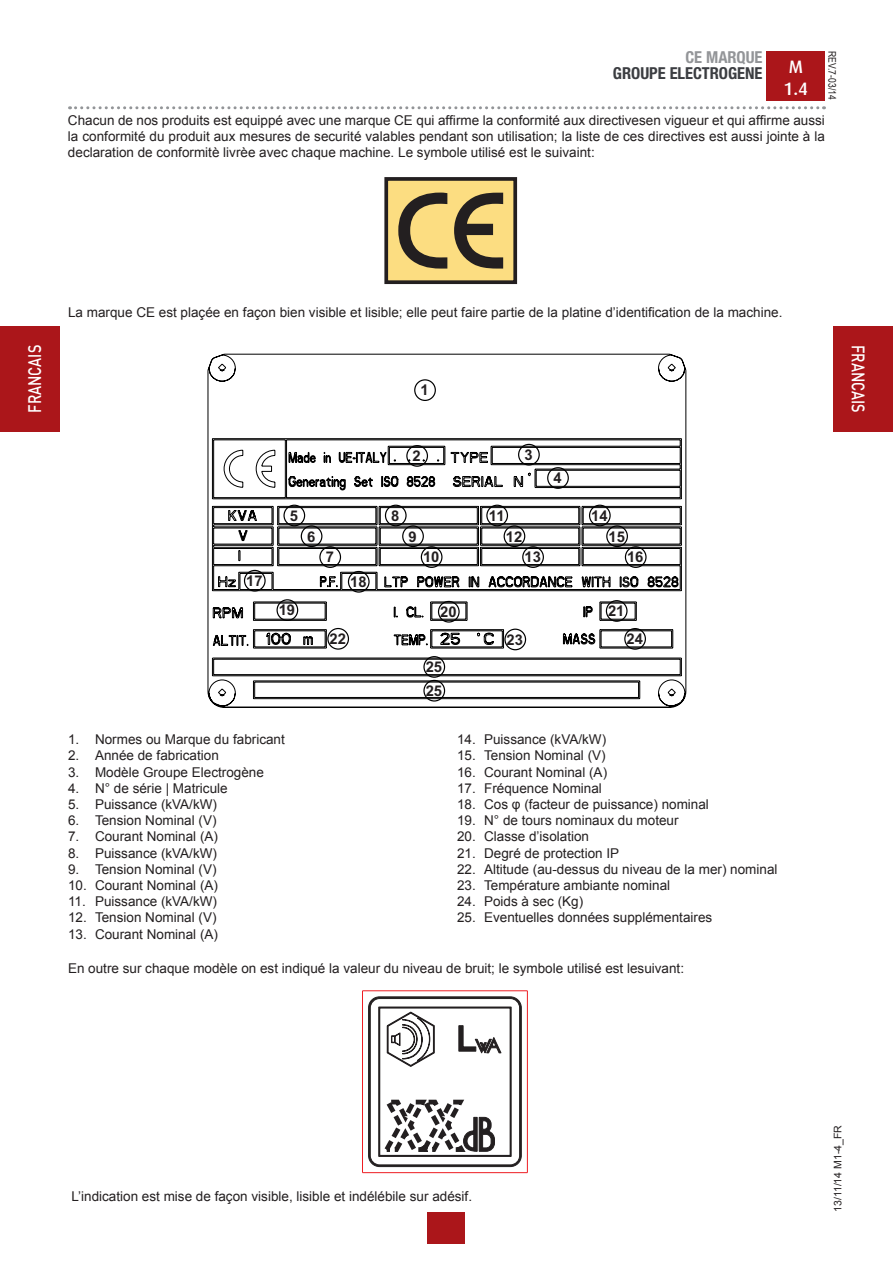
<style>
.page{position:relative;width:893px;height:1263px;background:#fff}
.page>*{position:absolute;margin:0;border:0;box-sizing:border-box;transform-origin:0 0}
.t1{font:500 18px "DIN Pro";color:#fff;scale:.8 1}
.t2{font:500 18px/21.6px "Dax";color:#fff}
.t3{font:700 condensed 16.5px "Helvetica Neue LTW1 G";color:#3b3d41}
.t4{font:700 condensed 16.5px "Helvetica Neue LTW1 G";color:#939598}
.t5{font:700 14.85px/23.9px "Arial";color:#231f20}
.t6{font:13.5px/16.2px "Arial";color:#231f20;text-align:justify}
.t7{font:10.5px "Arial";color:#231f20}
.t8{font:10.5px "Arial Narrow";color:#231f20}
</style>
<div class="page">
<div style="left:767px;top:51px;width:58px;height:50px;background:#ab161a"></div>
<svg style="left:70px;top:106px;width:754px;height:3px"></svg>
<div style="left:428px;top:1212px;width:37px;height:31px;background:#ab161a"></div>
<div style="left:0;top:326px;width:60px;height:106px;background:#ab161a"></div>
<div style="left:833px;top:326px;width:60px;height:106px;background:#ab161a"></div>
<svg style="left:208px;top:354px;width:478px;height:354px"></svg>
<div style="left:414px;top:379px;width:22px;height:22px;border:1px solid #000;border-radius:50%"></div>
<div style="left:406px;top:445px;width:22px;height:22px;border:1px solid #000;border-radius:50%"></div>
<div style="left:244px;top:570px;width:22px;height:22px;border:1px solid #000;border-radius:50%"></div>
<div style="left:276px;top:599px;width:22px;height:22px;border:1px solid #000;border-radius:50%"></div>
<div style="left:438px;top:601px;width:22px;height:22px;border:1px solid #000;border-radius:50%"></div>
<div style="left:606px;top:600px;width:22px;height:22px;border:1px solid #000;border-radius:50%"></div>
<div style="left:327px;top:628px;width:22px;height:22px;border:1px solid #000;border-radius:50%"></div>
<div style="left:504px;top:629px;width:22px;height:21px;border:1px solid #000;border-radius:50%"></div>
<div style="left:624px;top:628px;width:22px;height:22px;border:1px solid #000;border-radius:50%"></div>
<div style="left:423px;top:656px;width:22px;height:22px;border:1px solid #000;border-radius:50%"></div>
<div style="left:423px;top:680px;width:22px;height:22px;border:1px solid #000;border-radius:50%"></div>
<div style="left:348px;top:571px;width:22px;height:22px;border:1px solid #000;border-radius:50%"></div>
<div style="left:518px;top:444px;width:22px;height:22px;border:1px solid #000;border-radius:50%"></div>
<div style="left:547px;top:467px;width:22px;height:22px;border:1px solid #000;border-radius:50%"></div>
<div style="left:283px;top:505px;width:22px;height:21px;border:1px solid #000;border-radius:50%"></div>
<div style="left:301px;top:525px;width:21px;height:22px;border:1px solid #000;border-radius:50%"></div>
<div style="left:319px;top:546px;width:22px;height:22px;border:1px solid #000;border-radius:50%"></div>
<div style="left:385px;top:505px;width:22px;height:21px;border:1px solid #000;border-radius:50%"></div>
<div style="left:402px;top:525px;width:22px;height:22px;border:1px solid #000;border-radius:50%"></div>
<div style="left:421px;top:546px;width:21px;height:22px;border:1px solid #000;border-radius:50%"></div>
<div style="left:486px;top:505px;width:22px;height:21px;border:1px solid #000;border-radius:50%"></div>
<div style="left:504px;top:525px;width:21px;height:22px;border:1px solid #000;border-radius:50%"></div>
<div style="left:522px;top:546px;width:22px;height:22px;border:1px solid #000;border-radius:50%"></div>
<div style="left:589px;top:505px;width:22px;height:21px;border:1px solid #000;border-radius:50%"></div>
<div style="left:606px;top:525px;width:22px;height:22px;border:1px solid #000;border-radius:50%"></div>
<div style="left:625px;top:546px;width:22px;height:22px;border:1px solid #000;border-radius:50%"></div>
<div style="left:386px;top:179px;width:129px;height:103px;background:#fcdd81"></div>
<div style="left:384px;top:177px;width:133px;height:107px;border:4px solid #231f20"></div>
<svg style="left:398px;top:192px;width:106px;height:77px"></svg>
<hr style="left:362px;top:991px;width:1px;height:182px;background:#ee1d23">
<hr style="left:527px;top:991px;width:1px;height:182px;background:#ee1d23">
<hr style="left:362px;top:1172px;width:165px;height:1px;background:#ee1d23">
<hr style="left:362px;top:990px;width:165px;height:1px;background:#ee1d23">
<svg style="left:368px;top:996px;width:154px;height:171px"></svg>
<p class="t4" style="left:685px;top:47px;width:79px">CE MARQUE</p>
<p class="t3" style="left:613px;top:64px;width:151px">GROUPE ELECTROGENE</p>
<h1 class="t2" style="left:784px;top:56px;width:26px">M<br>1.4</h1>
<p class="t8" style="left:840px;top:51px;width:50px;rotate:90deg">REV.7-03/14</p>
<p class="t6" style="left:68px;top:112px;width:758px">Chacun de nos produits est equippé avec une marque CE qui affirme la conformité aux directivesen vigueur et qui affirme aussi la conformité du produit aux mesures de securité valables pendant son utilisation; la liste de ces directives est aussi jointe à la declaration de conformitè livrèe avec chaque machine. Le symbole utilisé est le suivaint:</p>
<p class="t6" style="left:68px;top:304px;width:716px">La marque CE est plaçée en façon bien visible et lisible; elle peut faire partie de la platine d’identification de la machine.</p>
<h1 class="t1" style="left:22px;top:413px;width:86px;rotate:-90deg">FRANCAIS</h1>
<h1 class="t1" style="left:871px;top:345px;width:86px;rotate:90deg">FRANCAIS</h1>
<p class="t5" style="left:420px;top:379px;width:10px">1</p>
<p class="t5" style="left:246px;top:569px;width:18px">17</p>
<p class="t5" style="left:290px;top:504px;width:10px">5</p>
<p class="t5" style="left:307px;top:525px;width:10px">6</p>
<p class="t5" style="left:326px;top:546px;width:10px">7</p>
<p class="t5" style="left:350px;top:570px;width:18px">18</p>
<p class="t5" style="left:413px;top:444px;width:10px">2</p>
<p class="t5" style="left:391px;top:504px;width:10px">8</p>
<p class="t5" style="left:408px;top:525px;width:10px">9</p>
<p class="t5" style="left:423px;top:546px;width:18px">10</p>
<p class="t5" style="left:524px;top:443px;width:10px">3</p>
<p class="t5" style="left:553px;top:467px;width:10px">4</p>
<p class="t5" style="left:489px;top:504px;width:17px">11</p>
<p class="t5" style="left:591px;top:504px;width:18px">14</p>
<p class="t5" style="left:506px;top:525px;width:18px">12</p>
<p class="t5" style="left:608px;top:525px;width:18px">15</p>
<p class="t5" style="left:524px;top:546px;width:18px">13</p>
<p class="t5" style="left:627px;top:546px;width:18px">16</p>
<p class="t5" style="left:279px;top:599px;width:18px">19</p>
<p class="t5" style="left:440px;top:600px;width:18px">20</p>
<p class="t5" style="left:608px;top:599px;width:18px">21</p>
<p class="t5" style="left:330px;top:627px;width:18px">22</p>
<p class="t5" style="left:507px;top:628px;width:18px">23</p>
<p class="t5" style="left:626px;top:627px;width:18px">24</p>
<p class="t5" style="left:426px;top:655px;width:18px">25<br>25</p>
<p class="t6" style="left:68px;top:731px;width:218px">1. Normes ou Marque du fabricant</p>
<p class="t6" style="left:68px;top:748px;width:152px">2. Année de fabrication</p>
<p class="t6" style="left:68px;top:764px;width:197px">3. Modèle Groupe Electrogène</p>
<p class="t6" style="left:68px;top:780px;width:161px">4. N° de série | Matricule</p>
<p class="t6" style="left:68px;top:796px;width:151px">5. Puissance (kVA/kW)</p>
<p class="t6" style="left:68px;top:812px;width:150px">6. Tension Nominal (V)</p>
<p class="t6" style="left:68px;top:829px;width:152px">7. Courant Nominal (A)</p>
<p class="t6" style="left:68px;top:845px;width:151px">8. Puissance (kVA/kW)</p>
<p class="t6" style="left:68px;top:861px;width:150px">9. Tension Nominal (V)</p>
<p class="t6" style="left:68px;top:877px;width:152px">10. Courant Nominal (A)</p>
<p class="t6" style="left:68px;top:893px;width:151px">11. Puissance (kVA/kW)</p>
<p class="t6" style="left:68px;top:910px;width:150px">12. Tension Nominal (V)</p>
<p class="t6" style="left:68px;top:926px;width:152px">13. Courant Nominal (A)</p>
<p class="t6" style="left:457px;top:731px;width:151px">14. Puissance (kVA/kW)</p>
<p class="t6" style="left:457px;top:748px;width:150px">15. Tension Nominal (V)</p>
<p class="t6" style="left:457px;top:764px;width:152px">16. Courant Nominal (A)</p>
<p class="t6" style="left:457px;top:780px;width:146px">17. Fréquence Nominal</p>
<p class="t6" style="left:457px;top:796px;width:253px">18. Cos φ (facteur de puissance) nominal</p>
<p class="t6" style="left:457px;top:812px;width:223px">19. N° de tours nominaux du moteur</p>
<p class="t6" style="left:457px;top:829px;width:134px">20. Classe d’isolation</p>
<p class="t6" style="left:457px;top:845px;width:164px">21. Degré de protection IP</p>
<p class="t6" style="left:457px;top:861px;width:322px">22. Altitude (au-dessus du niveau de la mer) nominal</p>
<p class="t6" style="left:457px;top:877px;width:215px">23. Température ambiante nominal</p>
<p class="t6" style="left:457px;top:893px;width:128px">24. Poids à sec (Kg)</p>
<p class="t6" style="left:457px;top:910px;width:257px">25. Eventuelles données supplémentaires</p>
<p class="t6" style="left:68px;top:960px;width:618px">En outre sur chaque modèle on est indiqué la valeur du niveau de bruit; le symbole utilisé est lesuivant:</p>
<p class="t6" style="left:71px;top:1189px;width:402px">L’indication est mise de façon visible, lisible et indélébile sur adésif.</p>
<p class="t7" style="left:831px;top:1212px;width:88px;rotate:-90deg">13/11/14 M1-4_FR</p>
</div>
